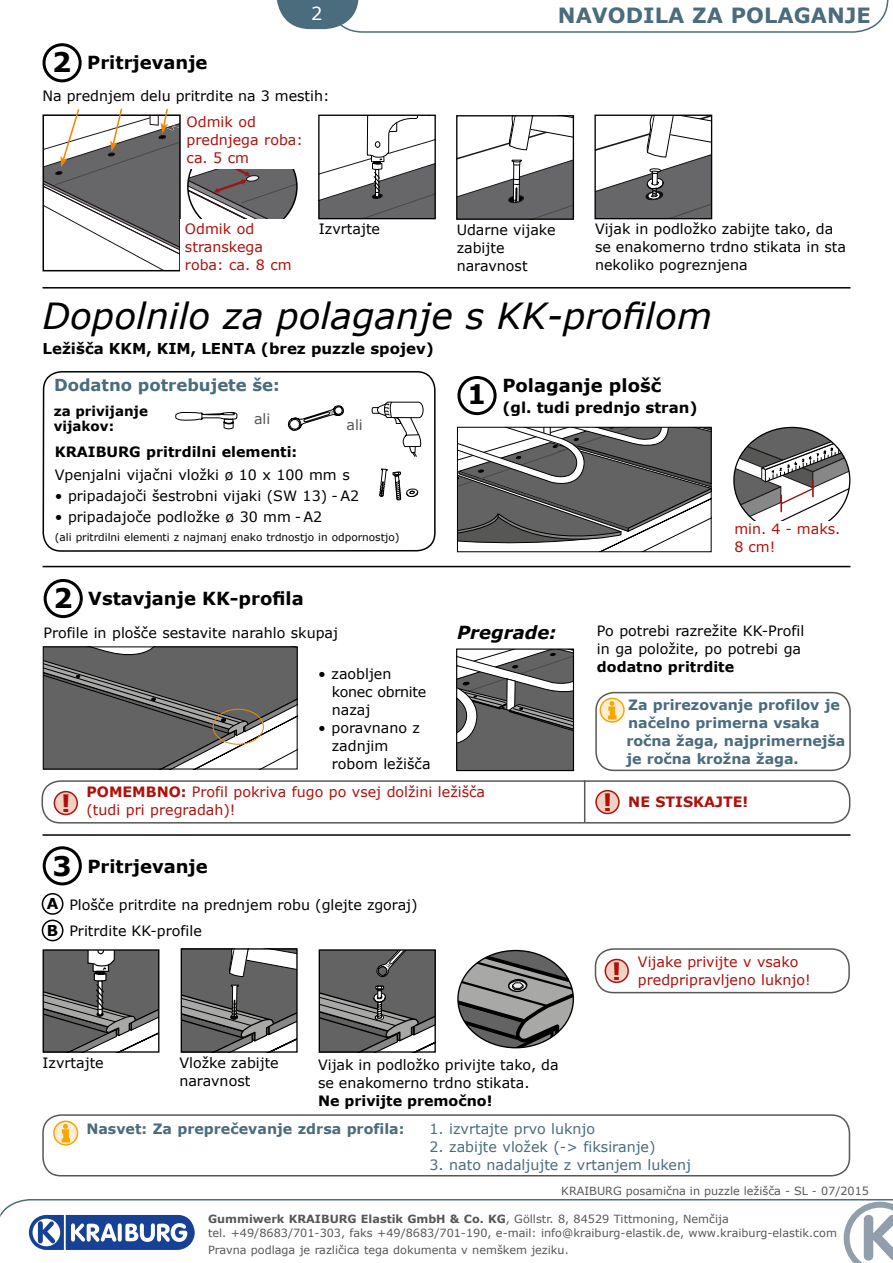
<style>
.page{position:relative;width:893px;height:1263px;background:#fff}
.page>*{position:absolute;margin:0;border:0;box-sizing:border-box;transform-origin:0 0}
.t1{font:italic 36px "Verdana";color:#000}
.t2{font:700 27px "Verdana";color:#000}
.t3{font:700 24px "Verdana";color:#b20f0a}
.t4{font:700 21px "Verdana";color:#4a6c7d}
.t5{font:700 18px "Verdana";color:#000}
.t6{font:italic 700 18px "Verdana";color:#000}
.t7{font:18px "Verdana";color:#fff}
.t8{font:700 16.5px "Verdana";color:#4a6c7d}
.t9{font:700 15px "Verdana";color:#000}
.t10{font:14.25px/18px "Verdana";color:#000}
.t11{font:14.25px/18px "Verdana";color:#b20f0a}
.t12{font:700 14.25px/18px "Verdana";letter-spacing:-.005em;color:#4a6c7d}
.t13{font:14.25px "Verdana";color:#4a6c7d}
.t14{font:700 14.25px "Verdana";color:#000}
.t15{font:700 14.25px "Verdana";color:#b20f0a}
.t16{font:14.25px "Verdana";color:#575756}
.t17{font:700 13.5px/15px "Verdana";color:#000}
.t18{font:11.25px/13.5px "Verdana";color:#575756}
.t19{font:10.5px "Verdana";color:#000}
.s1{font-size:27px}
.s2{font-weight:700}
.s3{font-size:24px}
.s4{font-weight:700;font-size:15px}
</style>
<div class="page">
<svg style="left:277px;top:0;width:611px;height:33px"></svg>
<svg style="left:0;top:1199px;width:893px;height:43px"></svg>
<svg style="left:879px;top:1201px;width:14px;height:1px"></svg>
<svg style="left:844px;top:1202px;width:49px;height:61px"></svg>
<svg style="left:27px;top:1213px;width:169px;height:37px"></svg>
<div style="left:43px;top:846px;width:39px;height:39px;border:3px solid #000;border-radius:50%"></div>
<div style="left:457px;top:376px;width:40px;height:39px;border:3px solid #000;border-radius:50%"></div>
<svg style="left:459px;top:429px;width:251px;height:121px"></svg>
<div style="left:457px;top:427px;width:255px;height:125px;border:1px solid #000"></div>
<svg style="left:735px;top:427px;width:116px;height:94px"></svg>
<div style="left:44px;top:579px;width:39px;height:39px;border:3px solid #000;border-radius:50%"></div>
<svg style="left:45px;top:648px;width:251px;height:119px;background:#767575"></svg>
<div style="left:43px;top:646px;width:255px;height:123px;border:1px solid #000"></div>
<div style="left:213px;top:709px;width:51px;height:36px;border:1px solid #ee8503;border-radius:50%"></div>
<svg style="left:458px;top:650px;width:114px;height:119px"></svg>
<div style="left:456px;top:648px;width:118px;height:123px;border:1px solid #000"></div>
<hr style="left:43px;top:566px;width:807px;height:1px;background:#000">
<hr style="left:43px;top:834px;width:807px;height:2px;background:#000">
<div style="left:43px;top:43px;width:39px;height:39px;border:3px solid #000;border-radius:50%"></div>
<div style="left:595px;top:692px;width:256px;height:79px;border:2px solid #575756;border-radius:18px"></div>
<div style="left:42px;top:780px;width:808px;height:43px;border:2px solid #575756;border-radius:18px"></div>
<div style="left:54px;top:792px;width:23px;height:22px;background:#f1d1c3;border-radius:50%"></div>
<div style="left:54px;top:791px;width:24px;height:24px;border:2px solid #b20f0a;border-radius:50%"></div>
<hr style="left:584px;top:780px;width:1px;height:43px;background:#575756">
<div style="left:596px;top:791px;width:23px;height:22px;background:#f1d1c3;border-radius:50%"></div>
<div style="left:595px;top:790px;width:25px;height:24px;border:2px solid #b20f0a;border-radius:50%"></div>
<div style="left:42px;top:893px;width:21px;height:22px;border:2px solid #000;border-radius:50%"></div>
<div style="left:42px;top:919px;width:21px;height:22px;border:2px solid #000;border-radius:50%"></div>
<svg style="left:45px;top:951px;width:112px;height:100px;background:#787877"></svg>
<div style="left:43px;top:949px;width:116px;height:104px;border:1px solid #000"></div>
<svg style="left:183px;top:950px;width:113px;height:101px"></svg>
<div style="left:181px;top:948px;width:117px;height:105px;border:1px solid #000"></div>
<svg style="left:321px;top:951px;width:113px;height:100px;background:#6e6d6d"></svg>
<div style="left:319px;top:949px;width:117px;height:104px;border:1px solid #000"></div>
<svg style="left:458px;top:950px;width:115px;height:98px"></svg>
<div style="left:595px;top:948px;width:255px;height:45px;border:2px solid #575756;border-radius:18px"></div>
<div style="left:605px;top:959px;width:23px;height:23px;background:#f1d1c3;border-radius:50%"></div>
<div style="left:605px;top:959px;width:24px;height:24px;border:2px solid #b20f0a;border-radius:50%"></div>
<div style="left:42px;top:1114px;width:808px;height:62px;border:2px solid #575756;border-radius:18px"></div>
<svg style="left:54px;top:1121px;width:24px;height:24px"></svg>
<div style="left:53px;top:1120px;width:25px;height:26px;border:2px solid #f7a600;border-radius:50%"></div>
<svg style="left:62px;top:1124px;width:8px;height:18px"></svg>
<div style="left:42px;top:371px;width:394px;height:181px;border:2px solid #000;border-radius:18px"></div>
<svg style="left:379px;top:468px;width:40px;height:33px"></svg>
<svg style="left:288px;top:405px;width:56px;height:26px"></svg>
<svg style="left:175px;top:412px;width:63px;height:17px"></svg>
<svg style="left:372px;top:401px;width:52px;height:56px"></svg>
<svg style="left:596px;top:117px;width:114px;height:100px"></svg>
<div style="left:594px;top:115px;width:118px;height:104px;border:1px solid #000"></div>
<svg style="left:458px;top:117px;width:114px;height:101px"></svg>
<div style="left:456px;top:115px;width:118px;height:105px;border:1px solid #000"></div>
<svg style="left:320px;top:117px;width:114px;height:100px"></svg>
<div style="left:318px;top:115px;width:118px;height:104px;border:1px solid #000"></div>
<svg style="left:188px;top:169px;width:109px;height:50px"></svg>
<svg style="left:43px;top:108px;width:137px;height:163px"></svg>
<hr style="left:43px;top:287px;width:807px;height:2px;background:#000">
<svg style="left:600px;top:698px;width:24px;height:24px"></svg>
<div style="left:600px;top:698px;width:25px;height:25px;border:2px solid #f7a600;border-radius:50%"></div>
<svg style="left:608px;top:701px;width:8px;height:18px"></svg>
<p class="t5" style="left:52px;top:50px;width:157px"><span class="s1">2</span> Pritrjevanje</p>
<p class="t7" style="left:311px;top:1px;width:13px">2</p>
<h3 class="t4" style="left:558px;top:1px;width:314px">NAVODILA ZA POLAGANJE</h3>
<p class="t10" style="left:43px;top:87px;width:289px">Na prednjem delu pritrdite na 3 mestih:</p>
<p class="t11" style="left:187px;top:113px;width:118px">Odmik od prednjega roba: ca. 5 cm</p>
<p class="t11" style="left:185px;top:220px;width:108px">Odmik od stranskega roba: ca. 8 cm</p>
<p class="t10" style="left:319px;top:220px;width:63px">Izvrtajte</p>
<p class="t10" style="left:457px;top:220px;width:101px">Udarne vijake zabijte naravnost</p>
<p class="t10" style="left:595px;top:220px;width:253px">Vijak in podložko zabijte tako, da se enakomerno trdno stikata in sta nekoliko pogreznjena</p>
<h1 class="t1" style="left:43px;top:291px;width:671px">Dopolnilo za polaganje s KK-profilom</h1>
<p class="t9" style="left:43px;top:338px;width:393px">Ležišča KKM, KIM, LENTA (brez puzzle spojev)</p>
<p class="t5" style="left:502px;top:372px;width:160px">Polaganje plošč</p>
<p class="t8" style="left:54px;top:374px;width:227px">Dodatno potrebujete še:</p>
<p class="t9" style="left:467px;top:396px;width:232px"><sup>1</sup> (gl. tudi prednjo stran)</p>
<p class="t17" style="left:54px;top:403px;width:96px">za privijanje vijakov:</p>
<p class="t16" style="left:254px;top:409px;width:18px">ali</p>
<p class="t16" style="left:346px;top:415px;width:18px">ali</p>
<p class="t14" style="left:55px;top:442px;width:244px">KRAIBURG pritrdilni elementi:</p>
<p class="t10" style="left:55px;top:465px;width:297px">Vpenjalni vijačni vložki ø 10 x 100 mm s</p>
<p class="t10" style="left:55px;top:486px;width:306px">• pripadajoči šestrobni vijaki (SW 13) - A2</p>
<p class="t10" style="left:55px;top:507px;width:269px">• pripadajoče podložke ø 30 mm - A2</p>
<p class="t19" style="left:55px;top:530px;width:346px">(ali pritrdilni elementi z najmanj enako trdnostjo in odpornostjo)</p>
<p class="t5" style="left:53px;top:586px;width:252px"><span class="s1">2</span> Vstavjanje KK-profila</p>
<p class="t11" style="left:734px;top:520px;width:108px">min. 4 - maks.<br>8 cm!</p>
<p class="t10" style="left:44px;top:623px;width:296px">Profile in plošče sestavite narahlo skupaj</p>
<p class="t10" style="left:597px;top:622px;width:209px">Po potrebi razrežite KK-Profil in ga položite, po potrebi ga</p>
<p class="t14" style="left:597px;top:657px;width:139px">dodatno pritrdite</p>
<p class="t6" style="left:457px;top:620px;width:101px">Pregrade:</p>
<p class="t10" style="left:332px;top:665px;width:96px;text-indent:-13px">• zaobljen konec obrnite nazaj</p>
<p class="t10" style="left:332px;top:719px;width:100px;text-indent:-13px">• poravnano z zadnjim robom ležišča</p>
<p class="t12" style="left:626px;top:696px;width:221px">Za prirezovanje profilov je načelno primerna vsaka ročna žaga, najprimernejša je ročna krožna žaga.</p>
<p class="t11" style="left:61px;top:783px;width:426px;text-indent:25px"><span class="s2">POMEMBNO:</span> Profil pokriva fugo po vsej dolžini ležišča <sup>!</sup> (tudi pri pregradah)!</p>
<p class="t15" style="left:603px;top:792px;width:147px"><span class="s3">!</span> NE STISKAJTE!</p>
<h2 class="t2" style="left:52px;top:846px;width:21px">3</h2>
<p class="t5" style="left:87px;top:853px;width:122px">Pritrjevanje</p>
<p class="t10" style="left:47px;top:891px;width:372px;line-height:26.5px"><span class="s4">A</span> Plošče pritrdite na prednjem robu (glejte zgoraj)<br><span class="s4">B</span> Pritrdite KK-profile</p>
<p class="t10" style="left:43px;top:1054px;width:63px">Izvrtajte</p>
<p class="t10" style="left:179px;top:1054px;width:101px">Vložke zabijte naravnost</p>
<p class="t10" style="left:318px;top:1055px;width:242px">Vijak in podložko privijte tako, da se enakomerno trdno stikata.</p>
<p class="t14" style="left:318px;top:1090px;width:176px">Ne privijte premočno!</p>
<h3 class="t3" style="left:612px;top:954px;width:11px">!</h3>
<p class="t11" style="left:638px;top:953px;width:174px">Vijake privijte v vsako predpripravljeno luknjo!</p>
<p class="t12" style="left:86px;top:1119px;width:320px">Nasvet: Za preprečevanje zdrsa profila:</p>
<p class="t13" style="left:429px;top:1119px;width:167px">1. izvrtajte prvo luknjo</p>
<p class="t13" style="left:429px;top:1137px;width:228px">2. zabijte vložek (-&gt; fiksiranje)</p>
<p class="t13" style="left:429px;top:1155px;width:263px">3. nato nadaljujte z vrtanjem lukenj</p>
<p class="t18" style="left:561px;top:1183px;width:309px">KRAIBURG posamična in puzzle ležišča - SL - 07/2015</p>
<p class="t18" style="left:208px;top:1212px;width:630px"><span class="s2">Gummiwerk KRAIBURG Elastik GmbH &amp; Co. KG</span>, Göllstr. 8, 84529 Tittmoning, Nemčija<br>tel. +49/8683/701-303, faks +49/8683/701-190, e-mail: info@kraiburg-elastik.de, www.kraiburg-elastik.com</p>
<p class="t18" style="left:208px;top:1243px;width:362px">Pravna podlaga je različica tega dokumenta v nemškem jeziku.</p>
</div>
